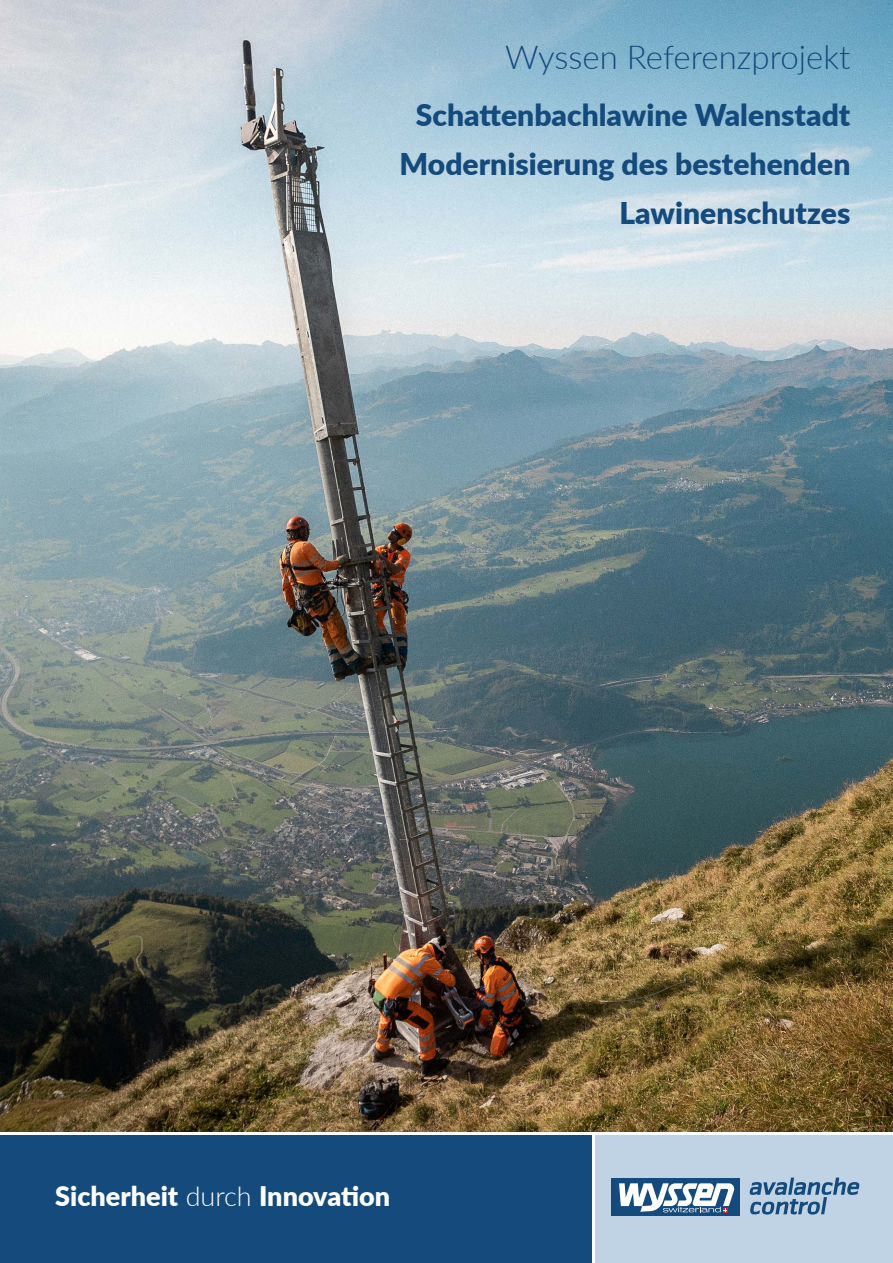
<style>
.page{position:relative;width:893px;height:1263px;background:#fff}
.page>*{position:absolute;margin:0;border:0;box-sizing:border-box;transform-origin:0 0}
.t1{font:300 33px "Lato";color:#144a7c}
.t2{font:900 30px/48.8px "Lato";color:#144a7c;text-align:right}
.t3{font:900 27px "Lato";color:#fff}
.s1{font-weight:300}
</style>
<div class="page">
<img style="left:0;top:0;width:893px;height:1131px">
<div style="left:0;top:1135px;width:591px;height:128px;background:#144a7c"></div>
<div style="left:595px;top:1135px;width:298px;height:128px;background:#c0d3e5"></div>
<div style="left:612px;top:1178px;width:128px;height:37px;background:#144a7c"></div>
<svg style="left:750px;top:1177px;width:109px;height:37px"></svg>
<svg style="left:619px;top:1183px;width:116px;height:29px"></svg>
<p class="t1" style="left:505px;top:34px;width:347px">Wyssen Referenzprojekt</p>
<p class="t2" style="left:400px;top:90px;width:452px">Schattenbachlawine Walenstadt<br>Modernisierung des bestehenden<br>Lawinenschutzes</p>
<p class="t3" style="left:55px;top:1175px;width:337px">Sicherheit <span class="s1">durch</span> Innovation</p>
</div>
